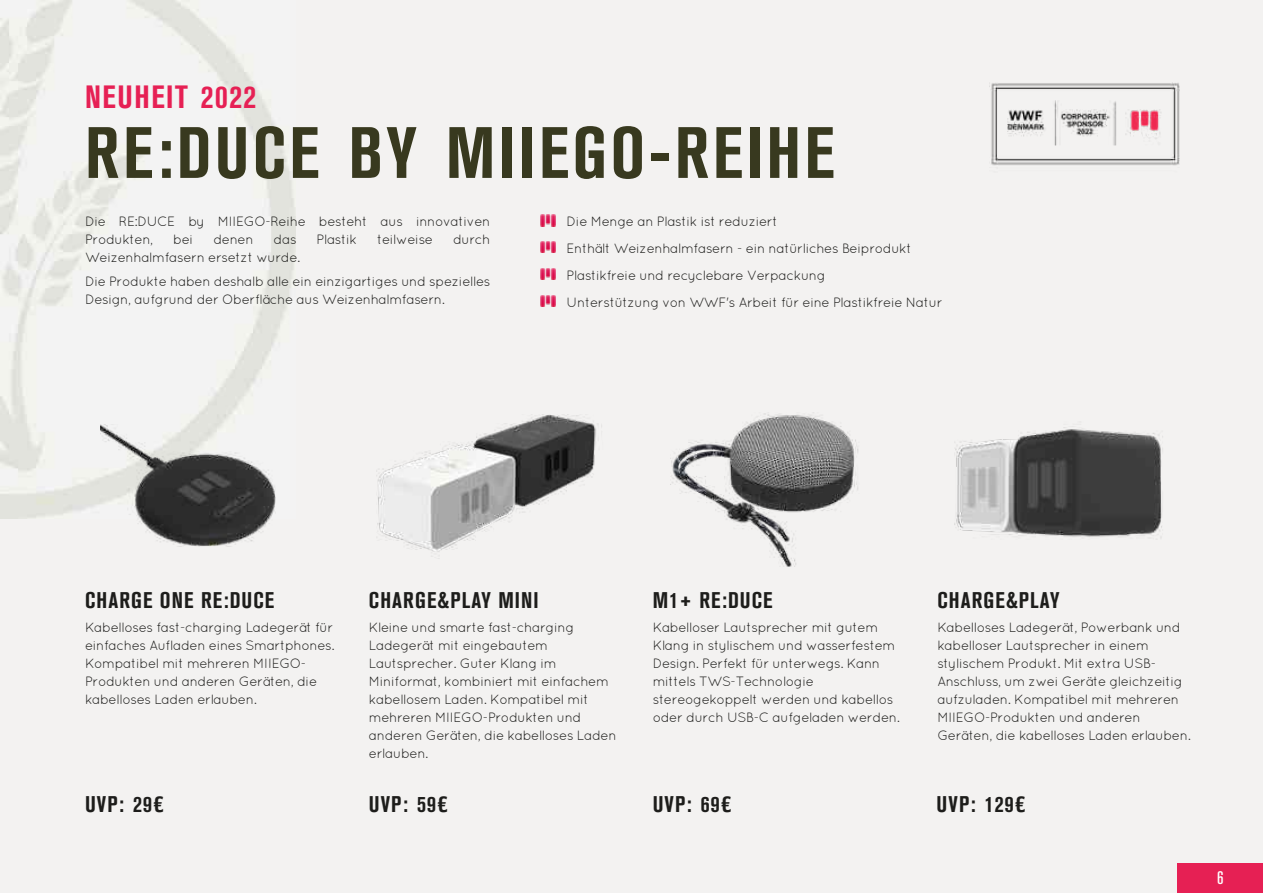
<style>
.page{position:relative;width:1263px;height:893px;background:#f3f2f1}
.page>*{position:absolute;margin:0;border:0;box-sizing:border-box;transform-origin:0 0}
.t1{font:700 condensed 71.85px "Akzidenz Grotesk BQ";letter-spacing:.05em;color:#38391f}
.t2{font:700 condensed 31.95px "Akzidenz Grotesk BQ";letter-spacing:.05em;color:#e62054}
.t3{font:700 condensed 22.5px "Akzidenz Grotesk BQ";letter-spacing:.05em;color:#1d1d1b}
.t4{font:500 condensed 18px "Akzidenz Grotesk BQ";color:#fff}
.t5{font:13.5px/18px "Quicksand";letter-spacing:-.03em;color:#1d1d1b}
</style>
<div class="page">
<img style="left:0;top:0;width:296px;height:519px">
<img style="left:540px;top:215px;width:16px;height:11px">
<img style="left:540px;top:268px;width:16px;height:12px">
<img style="left:540px;top:242px;width:16px;height:11px">
<img style="left:540px;top:295px;width:16px;height:11px">
<img style="left:990px;top:82px;width:190px;height:84px">
<div style="left:1178px;top:863px;width:85px;height:30px;background:#e62054"></div>
<img style="left:670px;top:412px;width:189px;height:155px">
<img style="left:954px;top:427px;width:209px;height:111px">
<img style="left:376px;top:414px;width:226px;height:145px">
<img style="left:101px;top:424px;width:174px;height:122px">
<h2 class="t2" style="left:85px;top:78px;width:173px">NEUHEIT 2022</h2>
<h1 class="t1" style="left:85px;top:112px;width:751px">RE:DUCE BY MIIEGO-REIHE</h1>
<p class="t5" style="left:85px;top:212px;width:407px">Die RE:DUCE by MIIEGO-Reihe besteht aus innovativen</p>
<p class="t5" style="left:567px;top:212px;width:213px">Die Menge an Plastik ist reduziert</p>
<p class="t5" style="left:85px;top:230px;width:70px">Produkten,</p>
<p class="t5" style="left:173px;top:230px;width:22px">bei</p>
<p class="t5" style="left:213px;top:230px;width:42px">denen</p>
<p class="t5" style="left:274px;top:230px;width:25px">das</p>
<p class="t5" style="left:317px;top:230px;width:42px">Plastik</p>
<p class="t5" style="left:377px;top:230px;width:58px">teilweise</p>
<p class="t5" style="left:453px;top:230px;width:39px">durch</p>
<p class="t5" style="left:85px;top:245px;width:407px;line-height:24px">Weizenhalmfasern ersetzt wurde.<br>Die Produkte haben deshalb alle ein einzigartiges und spezielles</p>
<p class="t5" style="left:85px;top:290px;width:361px">Design, aufgrund der Oberfläche aus Weizenhalmfasern.</p>
<p class="t5" style="left:567px;top:235px;width:377px;line-height:26.8px">Enthält Weizenhalmfasern - ein natürliches Beiprodukt<br>Plastikfreie und recyclebare Verpackung<br>Unterstützung von WWF's Arbeit für eine Plastikfreie Natur</p>
<h3 class="t3" style="left:85px;top:588px;width:191px">CHARGE ONE RE:DUCE</h3>
<p class="t5" style="left:85px;top:618px;width:251px">Kabelloses fast-charging Ladegerät für einfaches Aufladen eines Smartphones.<br>Kompatibel mit mehreren MIIEGO-Produkten und anderen Geräten, die kabelloses Laden erlauben.</p>
<h3 class="t3" style="left:369px;top:588px;width:171px">CHARGE&amp;PLAY MINI</h3>
<p class="t5" style="left:369px;top:618px;width:249px">Kleine und smarte fast-charging<br>Ladegerät mit eingebautem<br>Lautsprecher. Guter Klang im<br>Miniformat, kombiniert mit einfachem kabellosem Laden. Kompatibel mit mehreren MIIEGO-Produkten und anderen Geräten, die kabelloses Laden erlauben.</p>
<h3 class="t3" style="left:653px;top:588px;width:121px">M1+ RE:DUCE</h3>
<p class="t5" style="left:653px;top:618px;width:249px">Kabelloser Lautsprecher mit gutem Klang in stylischem und wasserfestem Design. Perfekt für unterwegs. Kann mittels TWS-Technologie stereogekoppelt werden und kabellos oder durch USB-C aufgeladen werden.</p>
<h3 class="t3" style="left:937px;top:588px;width:124px">CHARGE&amp;PLAY</h3>
<p class="t5" style="left:937px;top:618px;width:255px">Kabelloses Ladegerät, Powerbank und kabelloser Lautsprecher in einem stylischem Produkt. Mit extra USB-Anschluss, um zwei Geräte gleichzeitig aufzuladen. Kompatibel mit mehreren MIIEGO-Produkten und anderen Geräten, die kabelloses Laden erlauben.</p>
<h3 class="t3" style="left:85px;top:791px;width:81px">UVP: 29€</h3>
<h3 class="t3" style="left:369px;top:791px;width:81px">UVP: 59€</h3>
<h3 class="t3" style="left:653px;top:791px;width:81px">UVP: 69€</h3>
<h3 class="t3" style="left:936px;top:791px;width:91px">UVP: 129€</h3>
<h3 class="t4" style="left:1217px;top:868px;width:8px">6</h3>
</div>
